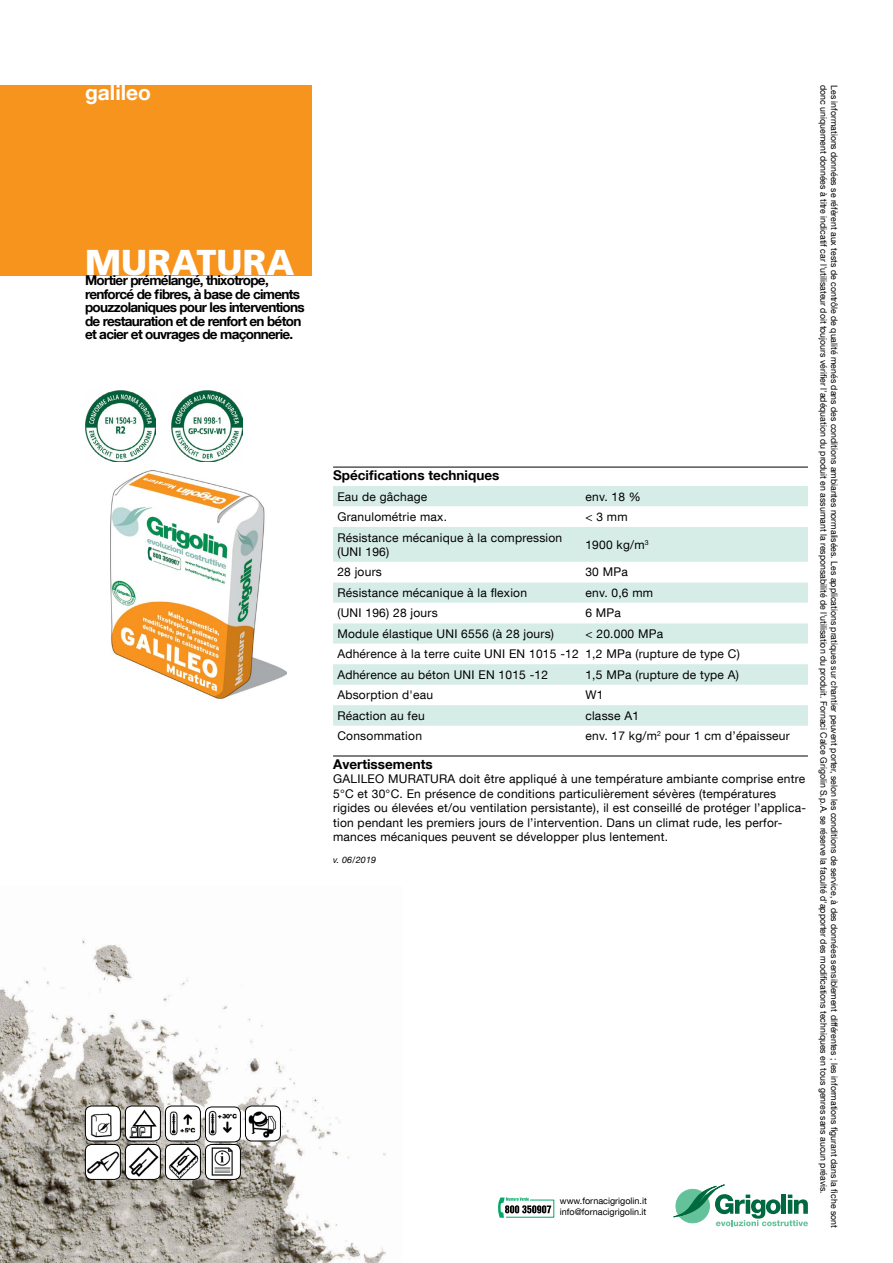
<style>
.page{position:relative;width:893px;height:1263px;background:#fff}
.page>*{position:absolute;margin:0;border:0;box-sizing:border-box;transform-origin:0 0}
.t1{font:900 36px "Frutiger";color:#fff}
.t2{font:700 21px "Helvetica Neue LT Com";color:#fff}
.t3{font:700 13.5px/13.5px "Helvetica Neue LT Com";letter-spacing:-.05em;color:#000}
.t4{font:700 13.5px "Helvetica Neue LT Com";color:#000}
.t5{font:12px/14.4px "Helvetica Neue LT Com";letter-spacing:.02em;color:#000}
.t6{font:9px/10.8px "Helvetica Neue LT Com";color:#000}
.t7{font:italic 9px "Helvetica Neue LT Com";letter-spacing:.02em;color:#000}
</style>
<div class="page">
<img style="left:0;top:938px;width:386px;height:325px">
<div style="left:0;top:85px;width:312px;height:190px;background:#f7941e"></div>
<svg style="left:673px;top:1185px;width:135px;height:41px"></svg>
<svg style="left:498px;top:1197px;width:56px;height:21px"></svg>
<img style="left:85px;top:390px;width:71px;height:71px">
<img style="left:171px;top:390px;width:71px;height:71px">
<img style="left:111px;top:470px;width:175px;height:229px">
<hr style="left:333px;top:467px;width:475px;height:1px;background:#000">
<hr style="left:333px;top:756px;width:475px;height:1px;background:#000">
<div style="left:333px;top:486px;width:475px;height:20px;background:#d6ede7"></div>
<svg style="left:333px;top:506px;width:475px;height:138px;fill:#d6ede7"></svg>
<svg style="left:333px;top:664px;width:475px;height:62px"></svg>
<img style="left:85px;top:1106px;width:35px;height:34px">
<div style="left:85px;top:1106px;width:36px;height:35px;border:1px solid #000;border-radius:6px"></div>
<img style="left:125px;top:1106px;width:35px;height:34px">
<div style="left:125px;top:1106px;width:36px;height:35px;border:1px solid #000;border-radius:6px"></div>
<img style="left:165px;top:1106px;width:35px;height:34px">
<div style="left:165px;top:1106px;width:36px;height:35px;border:1px solid #000;border-radius:6px"></div>
<img style="left:205px;top:1107px;width:35px;height:34px">
<div style="left:205px;top:1106px;width:36px;height:36px;border:1px solid #000;border-radius:6px"></div>
<img style="left:245px;top:1106px;width:35px;height:34px">
<div style="left:245px;top:1106px;width:36px;height:35px;border:1px solid #000;border-radius:6px"></div>
<img style="left:85px;top:1144px;width:35px;height:35px">
<div style="left:85px;top:1144px;width:36px;height:36px;border:1px solid #000;border-radius:6px"></div>
<img style="left:125px;top:1144px;width:35px;height:35px">
<div style="left:125px;top:1144px;width:36px;height:36px;border:1px solid #000;border-radius:6px"></div>
<img style="left:165px;top:1144px;width:35px;height:35px">
<div style="left:165px;top:1144px;width:36px;height:36px;border:1px solid #000;border-radius:6px"></div>
<img style="left:205px;top:1144px;width:35px;height:35px">
<div style="left:205px;top:1144px;width:36px;height:36px;border:1px solid #000;border-radius:6px"></div>
<h2 class="t2" style="left:85px;top:79px;width:68px">galileo</h2>
<p class="t6" style="left:829px;top:85px;width:1110px;rotate:90deg">donc uniquement données à titre indicatif car l'utilisateur doit toujours vérifier l'adéquation du produit en assumant la responsabilité de l'utilisation du produit. Fornaci Calce Grigolin S.p.A. se réserve la faculté d'apporter des modifications techniques en tous genres sans aucun préavis.</p>
<p class="t6" style="left:840px;top:85px;width:1144px;rotate:90deg">Les informations données se réfèrent aux tests de contrôle de qualité menés dans des conditions ambiantes normalisées. Les applications pratiques sur chantier peuvent porter, selon les conditions de service, à des données sensiblement différentes ; les informations figurant dans la fiche sont</p>
<h1 class="t1" style="left:85px;top:241px;width:211px">MURATURA</h1>
<p class="t3" style="left:85px;top:273px;width:221px">Mortier prémélangé, thixotrope, renforcé de fibres, à base de ciments pouzzolaniques pour les interventions de restauration et de renfort en béton et acier et ouvrages de maçonnerie.</p>
<p class="t4" style="left:333px;top:467px;width:168px">Spécifications techniques</p>
<p class="t5" style="left:337px;top:489px;width:92px">Eau de gâchage</p>
<p class="t5" style="left:585px;top:489px;width:57px">env. 18 %</p>
<p class="t5" style="left:337px;top:509px;width:111px">Granulométrie max.</p>
<p class="t5" style="left:585px;top:509px;width:44px">&lt; 3 mm</p>
<p class="t5" style="left:337px;top:530px;width:226px">Résistance mécanique à la compression (UNI 196)</p>
<p class="t5" style="left:585px;top:537px;width:65px">1900 kg/m<sup>3</sup></p>
<p class="t5" style="left:337px;top:565px;width:46px">28 jours</p>
<p class="t5" style="left:585px;top:565px;width:44px">30 MPa</p>
<p class="t5" style="left:337px;top:585px;width:191px">Résistance mécanique à la flexion</p>
<p class="t5" style="left:585px;top:585px;width:69px">env. 0,6 mm</p>
<p class="t5" style="left:337px;top:606px;width:102px">(UNI 196) 28 jours</p>
<p class="t5" style="left:585px;top:606px;width:37px">6 MPa</p>
<p class="t5" style="left:337px;top:626px;width:218px">Module élastique UNI 6556 (à 28 jours)</p>
<p class="t5" style="left:337px;top:623px;width:404px;line-height:20.4px;text-indent:248px">&lt; 20.000 MPa<br>Adhérence à la terre cuite UNI EN 1015 -12 1,2 MPa (rupture de type C)<br>Adhérence au béton UNI EN 1015 -12</p>
<p class="t5" style="left:585px;top:667px;width:155px">1,5 MPa (rupture de type A)</p>
<p class="t5" style="left:337px;top:687px;width:97px">Absorption d'eau</p>
<p class="t5" style="left:585px;top:687px;width:20px">W1</p>
<p class="t5" style="left:337px;top:708px;width:89px">Réaction au feu</p>
<p class="t5" style="left:585px;top:708px;width:55px">classe A1</p>
<p class="t5" style="left:337px;top:728px;width:86px">Consommation</p>
<p class="t5" style="left:585px;top:728px;width:206px">env. 17 kg/m<sup>2</sup> pour 1 cm d’épaisseur</p>
<p class="t4" style="left:333px;top:756px;width:101px">Avertissements</p>
<p class="t5" style="left:333px;top:771px;width:474px">GALILEO MURATURA doit être appliqué à une température ambiante comprise entre 5°C et 30°C. En présence de conditions particulièrement sévères (températures rigides ou élevées et/ou ventilation persistante), il est conseillé de protéger l’applica&shy;tion pendant les premiers jours de l’intervention. Dans un climat rude, les perfor&shy;mances mécaniques peuvent se développer plus lentement.</p>
<p class="t7" style="left:333px;top:854px;width:45px">v. 06/2019</p>
<p class="t6" style="left:560px;top:1195px;width:88px">www.fornacigrigolin.it info@fornacigrigolin.it</p>
</div>
